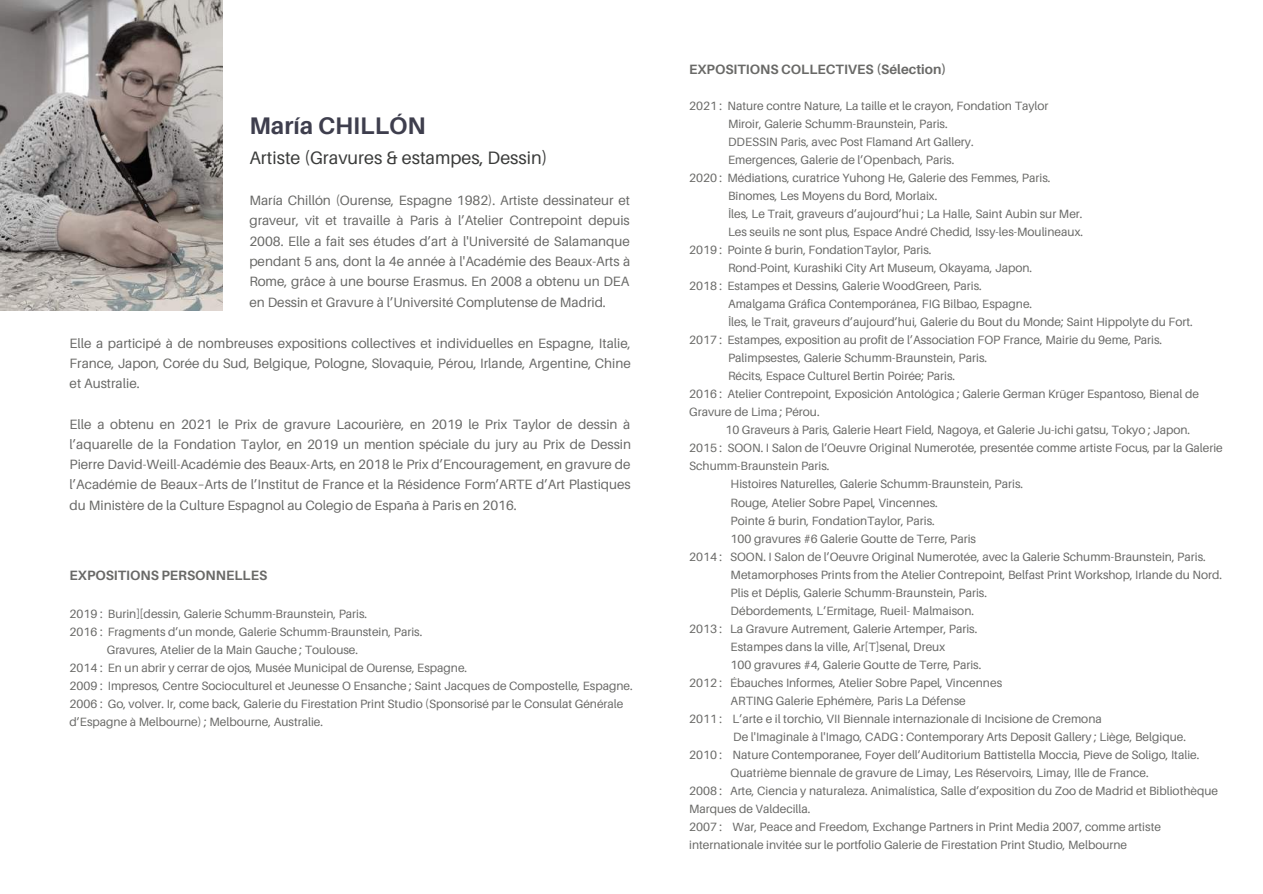
<style>
.page{position:relative;width:1263px;height:894px;background:#fff}
.page>*{position:absolute;margin:0;border:0;box-sizing:border-box;transform-origin:0 0}
.t1{font:700 24px "Aileron";color:#3e3e4d}
.t2{font:18px "Aileron";color:#3a3b3a}
.t3{font:13.5px/20.2px "Aileron";color:#696967;text-align:justify}
.t4{font:700 13.5px "Aileron";color:#696967}
.t5{font:12px "Aileron";color:#696967}
</style>
<div class="page">
<img style="left:0;top:0;width:223px;height:310px">
<h1 class="t1" style="left:249px;top:111px;width:178px">María CHILLÓN</h1>
<h2 class="t2" style="left:249px;top:146px;width:299px">Artiste (Gravures &amp; estampes, Dessin)</h2>
<p class="t3" style="left:249px;top:190px;width:382px">María Chillón (Ourense, Espagne 1982). Artiste dessinateur et graveur, vit et travaille à Paris à l’Atelier Contrepoint depuis 2008. Elle a fait ses études d’art à l'Université de Salamanque pendant 5 ans, dont la 4e année à l'Académie des Beaux-Arts à Rome, grâce à une bourse Erasmus. En 2008 a obtenu un DEA en Dessin et Gravure à l’Université Complutense de Madrid.</p>
<p class="t3" style="left:70px;top:332px;width:563px">Elle a participé à de nombreuses expositions collectives et individuelles en Espagne, Italie, France, Japon, Corée du Sud, Belgique, Pologne, Slovaquie, Pérou, Irlande, Argentine, Chine et Australie.</p>
<p class="t3" style="left:70px;top:413px;width:563px">Elle a obtenu en 2021 le Prix de gravure Lacourière, en 2019 le Prix Taylor de dessin à l’aquarelle de la Fondation Taylor, en 2019 un mention spéciale du jury au Prix de Dessin Pierre David-Weill-Académie des Beaux-Arts, en 2018 le Prix d’Encouragement, en gravure de l’Académie de Beaux–Arts de l’Institut de France et la Résidence Form’ARTE d’Art Plastiques du Ministère de la Culture Espagnol au Colegio de España à Paris en 2016.</p>
<p class="t4" style="left:70px;top:566px;width:199px">EXPOSITIONS PERSONNELLES</p>
<p class="t5" style="left:70px;top:606px;width:299px">2019 : Burin][dessin, Galerie Schumm-Braunstein, Paris.</p>
<p class="t5" style="left:70px;top:624px;width:354px">2016 : Fragments d’un monde, Galerie Schumm-Braunstein, Paris.</p>
<p class="t5" style="left:107px;top:642px;width:253px">Gravures, Atelier de la Main Gauche ; Toulouse.</p>
<p class="t5" style="left:70px;top:660px;width:399px">2014 : En un abrir y cerrar de ojos, Musée Municipal de Ourense, Espagne.</p>
<p class="t5" style="left:70px;top:678px;width:565px">2009 : Impresos, Centre Socioculturel et Jeunesse O Ensanche ; Saint Jacques de Compostelle, Espagne.</p>
<p class="t5" style="left:70px;top:696px;width:555px">2006 : Go, volver. Ir, come back, Galerie du Firestation Print Studio (Sponsorisé par le Consulat Générale</p>
<p class="t5" style="left:70px;top:714px;width:255px">d’Espagne à Melbourne) ; Melbourne, Australie.</p>
<p class="t4" style="left:689px;top:61px;width:259px">EXPOSITIONS COLLECTIVES (Sélection)</p>
<p class="t5" style="left:689px;top:99px;width:361px">2021 : Nature contre Nature, La taille et le crayon, Fondation Taylor</p>
<p class="t5" style="left:728px;top:117px;width:221px">Miroir, Galerie Schumm-Braunstein, Paris.</p>
<p class="t5" style="left:728px;top:135px;width:247px">DDESSIN Paris, avec Post Flamand Art Gallery.</p>
<p class="t5" style="left:728px;top:153px;width:228px">Emergences, Galerie de l’Openbach, Paris.</p>
<p class="t5" style="left:689px;top:171px;width:363px">2020 : Médiations, curatrice Yuhong He, Galerie des Femmes, Paris.</p>
<p class="t5" style="left:728px;top:189px;width:211px">Bînomes, Les Moyens du Bord, Morlaix.</p>
<p class="t5" style="left:728px;top:207px;width:356px">Îles, Le Trait, graveurs d’aujourd’hui ; La Halle, Saint Aubin sur Mer.</p>
<p class="t5" style="left:728px;top:225px;width:357px">Les seuils ne sont plus, Espace André Chedid, Issy-les-Moulineaux.</p>
<p class="t5" style="left:689px;top:243px;width:244px">2019 : Pointe &amp; burin, FondationTaylor, Paris.</p>
<p class="t5" style="left:728px;top:261px;width:306px">Rond-Point, Kurashiki City Art Museum, Okayama, Japon.</p>
<p class="t5" style="left:689px;top:279px;width:294px">2018 : Estampes et Dessins, Galerie WoodGreen, Paris.</p>
<p class="t5" style="left:728px;top:296px;width:306px">Amalgama Gráfica Contemporánea, FIG Bilbao, Espagne.</p>
<p class="t5" style="left:728px;top:314px;width:466px">Îles, le Trait, graveurs d’aujourd’hui, Galerie du Bout du Monde; Saint Hippolyte du Fort.</p>
<p class="t5" style="left:689px;top:332px;width:475px">2017 : Estampes, exposition au profit de l’Association FOP France, Mairie du 9eme, Paris.</p>
<p class="t5" style="left:728px;top:350px;width:261px">Palimpsestes, Galerie Schumm-Braunstein, Paris.</p>
<p class="t5" style="left:728px;top:368px;width:229px">Récits, Espace Culturel Bertin Poirée; Paris.</p>
<p class="t5" style="left:689px;top:386px;width:511px">2016 : Atelier Contrepoint, Exposición Antológica ; Galerie German Krüger Espantoso, Bienal de</p>
<p class="t5" style="left:689px;top:404px;width:132px">Gravure de Lima ; Pérou.</p>
<p class="t5" style="left:725px;top:422px;width:466px">10 Graveurs à Paris, Galerie Heart Field, Nagoya, et Galerie Ju-ichi gatsu, Tokyo ; Japon.</p>
<p class="t5" style="left:689px;top:440px;width:535px">2015 : SOON. I Salon de l’Oeuvre Original Numerotée, presentée comme artiste Focus, par la Galerie</p>
<p class="t5" style="left:689px;top:458px;width:142px">Schumm-Braunstein Paris.</p>
<p class="t5" style="left:731px;top:476px;width:294px">Histoires Naturelles, Galerie Schumm-Braunstein, Paris.</p>
<p class="t5" style="left:731px;top:494px;width:209px">Rouge, Atelier Sobre Papel, Vincennes.</p>
<p class="t5" style="left:731px;top:512px;width:206px">Pointe &amp; burin, FondationTaylor, Paris.</p>
<p class="t5" style="left:731px;top:530px;width:247px">100 gravures #6 Galerie Goutte de Terre, Paris</p>
<p class="t5" style="left:689px;top:548px;width:518px">2014 : SOON. I Salon de l’Oeuvre Original Numerotée, avec la Galerie Schumm-Braunstein, Paris.</p>
<p class="t5" style="left:731px;top:566px;width:493px">Metamorphoses Prints from the Atelier Contrepoint, Belfast Print Workshop, Irlande du Nord.</p>
<p class="t5" style="left:731px;top:584px;width:258px">Plis et Déplis, Galerie Schumm-Braunstein, Paris.</p>
<p class="t5" style="left:731px;top:602px;width:245px">Débordements, L’Ermitage, Rueil- Malmaison.</p>
<p class="t5" style="left:689px;top:620px;width:290px">2013 : La Gravure Autrement, Galerie Artemper, Paris.</p>
<p class="t5" style="left:731px;top:638px;width:216px">Estampes dans la ville, Ar[T]senal, Dreux</p>
<p class="t5" style="left:731px;top:656px;width:252px">100 gravures #4, Galerie Goutte de Terre, Paris.</p>
<p class="t5" style="left:689px;top:674px;width:314px">2012 : Ébauches Informes, Atelier Sobre Papel, Vincennes</p>
<p class="t5" style="left:731px;top:692px;width:237px">ARTING Galerie Ephémère, Paris La Défense</p>
<p class="t5" style="left:689px;top:710px;width:414px">2011 : L’arte e il torchio, VII Biennale internazionale di Incisione de Cremona</p>
<p class="t5" style="left:733px;top:728px;width:454px">De l'Imaginale à l'Imago, CADG : Contemporary Arts Deposit Gallery ; Liège, Belgique.</p>
<p class="t5" style="left:689px;top:746px;width:512px">2010 : Nature Contemporanee, Foyer dell’Auditorium Battistella Moccia, Pieve de Soligo, Italie.</p>
<p class="t5" style="left:731px;top:764px;width:420px">Quatrième biennale de gravure de Limay, Les Réservoirs, Limay, Ille de France.</p>
<p class="t5" style="left:689px;top:782px;width:530px">2008 : Arte, Ciencia y naturaleza. Animalística, Salle d’exposition du Zoo de Madrid et Bibliothèque</p>
<p class="t5" style="left:689px;top:800px;width:123px">Marques de Valdecilla.</p>
<p class="t5" style="left:689px;top:818px;width:473px">2007 : War, Peace and Freedom, Exchange Partners in Print Media 2007, comme artiste</p>
<p class="t5" style="left:689px;top:836px;width:439px">internationale invitée sur le portfolio Galerie de Firestation Print Studio, Melbourne</p>
</div>
